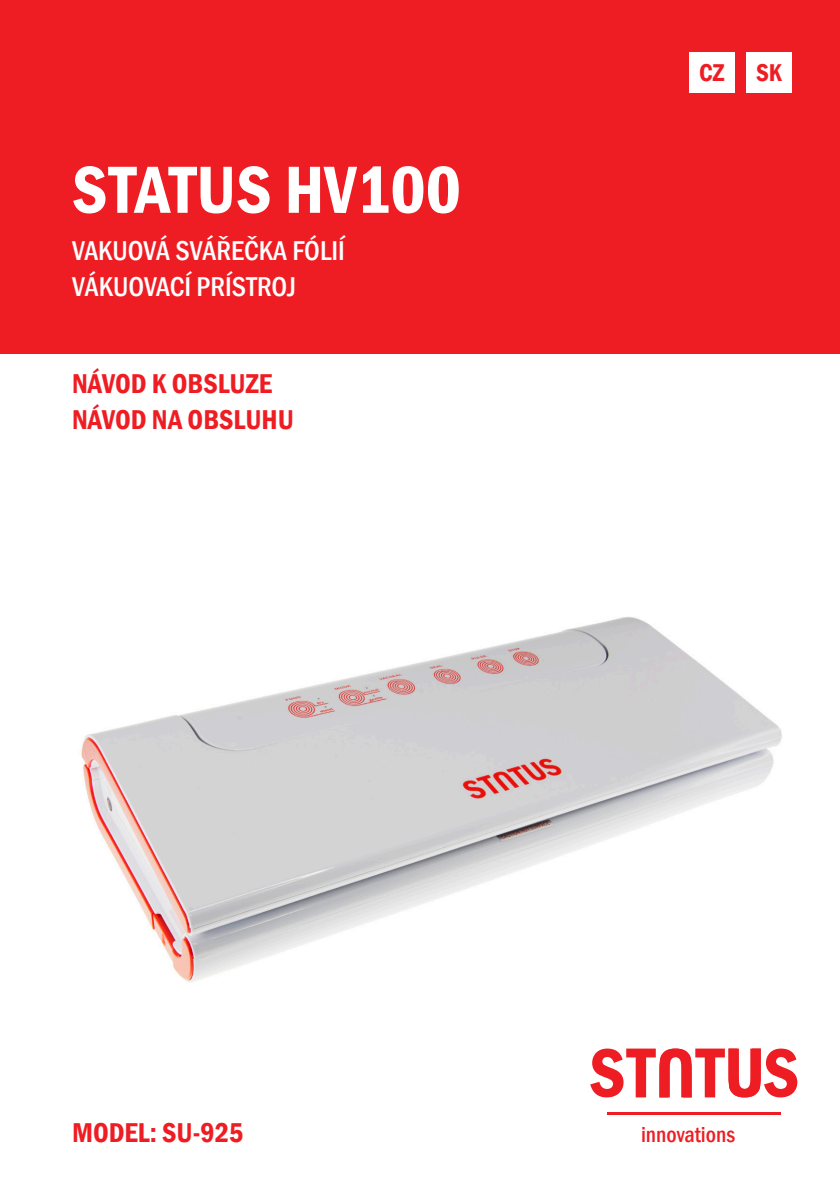
<style>
.page{position:relative;width:840px;height:1191px;background:#fff}
.page>*{position:absolute;margin:0;border:0;box-sizing:border-box;transform-origin:0 0}
.t1{font:600 condensed 69px "Franklin Gothic";color:#fff}
.t2{font:600 condensed 28px "Franklin Gothic";color:#ee1d23}
.t3{font:500 condensed 28px "Franklin Gothic";color:#fff}
.t4{font:600 condensed 25px "Franklin Gothic";color:#ee1d23}
.t5{font:500 condensed 22.2px "Franklin Gothic";color:#ee1d23}
</style>
<div class="page">
<img style="left:81px;top:617px;width:717px;height:498px">
<div style="left:0;top:0;width:839px;height:353px;background:#ee1d23"></div>
<svg style="left:590px;top:1048px;width:206px;height:49px"></svg>
<hr style="left:606px;top:1111px;width:174px;height:3px;background:#ee1d23">
<div style="left:746px;top:52px;width:45px;height:41px;background:#fff"></div>
<div style="left:688px;top:52px;width:46px;height:41px;background:#fff"></div>
<p class="t1" style="left:72px;top:144px;width:390px">STATUS HV100</p>
<p class="t3" style="left:72px;top:232px;width:274px">VAKUOVÁ SVÁŘEČKA FÓLIÍ</p>
<p class="t3" style="left:72px;top:268px;width:225px">VÁKUOVACÍ PRÍSTROJ</p>
<p class="t2" style="left:72px;top:365px;width:201px">NÁVOD K OBSLUZE</p>
<p class="t2" style="left:72px;top:401px;width:223px">NÁVOD NA OBSLUHU</p>
<p class="t4" style="left:699px;top:56px;width:27px">CZ</p>
<p class="t4" style="left:755px;top:56px;width:27px">SK</p>
<p class="t2" style="left:72px;top:1114px;width:173px">MODEL: SU-925</p>
<p class="t5" style="left:640px;top:1120px;width:96px">innovations</p>
</div>
